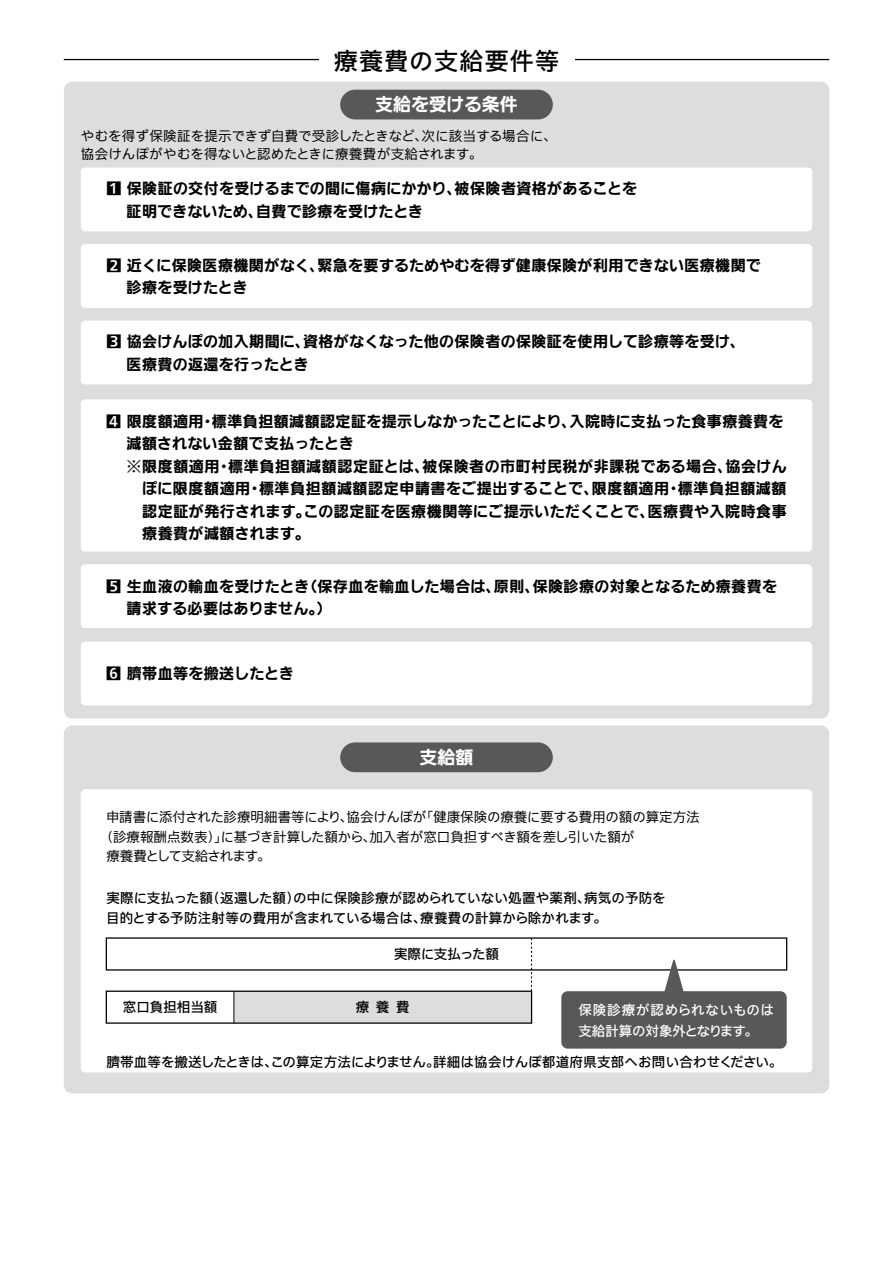
<style>
.page{position:relative;width:893px;height:1263px;background:#fff}
.page>*{position:absolute;margin:0;border:0;box-sizing:border-box;transform-origin:0 0}
.t1{font:500 24px "Iwa UCDA Goth Std";letter-spacing:.05em;color:#000}
.t2{font:700 18px "Iwa UD Go Dsp Pro";letter-spacing:-.005em;color:#fff}
.t3{font:700 15px/22.5px "Iwa UD Go Dsp Pro";letter-spacing:.025em;color:#000}
.t4{font:13.5px/18px "Iwa UCDA Goth Std R2";letter-spacing:-.01em;color:#000}
.t5{font:500 13.5px/19.5px "Iwa UCDA Goth Std";letter-spacing:.01em;color:#000}
.t6{font:500 13.5px/21px "Iwa UCDA Goth Std";color:#fff}
.t7{font:13.5px "Iwa UCDA Goth Std R2";letter-spacing:-.06em;color:#000}
.t8{font:500 13.5px "Iwa UCDA Goth Std";letter-spacing:-.03em;color:#000}
</style>
<div class="page">
<div style="left:64px;top:82px;width:765px;height:636px;background:#dcdddd;border-radius:9px"></div>
<div style="left:81px;top:168px;width:731px;height:63px;background:#fff;border-radius:4px"></div>
<div style="left:81px;top:244px;width:731px;height:64px;background:#fff;border-radius:4px"></div>
<div style="left:81px;top:564px;width:731px;height:64px;background:#fff;border-radius:4px"></div>
<div style="left:81px;top:642px;width:731px;height:63px;background:#fff;border-radius:4px"></div>
<div style="left:81px;top:399px;width:731px;height:153px;background:#fff;border-radius:4px"></div>
<div style="left:81px;top:321px;width:731px;height:63px;background:#fff;border-radius:4px"></div>
<div style="left:64px;top:725px;width:765px;height:368px;background:#dcdddd;border-radius:9px"></div>
<div style="left:81px;top:789px;width:731px;height:283px;background:#fff;border-radius:4px"></div>
<div style="left:340px;top:742px;width:213px;height:30px;background:#595757;border-radius:15px"></div>
<div style="left:340px;top:90px;width:213px;height:29px;background:#595757;border-radius:15px"></div>
<hr style="left:64px;top:59px;width:765px;height:1px;background:#000">
<div style="left:319px;top:43px;width:255px;height:34px;background:#fff"></div>
<svg style="left:531px;top:938px;width:1px;height:52px"></svg>
<div style="left:234px;top:991px;width:298px;height:32px;background:#dcdddd"></div>
<div style="left:106px;top:990px;width:426px;height:34px;border:1px solid #000"></div>
<hr style="left:234px;top:991px;width:1px;height:32px;background:#000">
<div style="left:561px;top:991px;width:226px;height:57px;background:#595757;border-radius:6px"></div>
<svg style="left:664px;top:959px;width:20px;height:33px"></svg>
<h1 class="t1" style="left:334px;top:43px;width:227px">療養費の支給要件等</h1>
<p class="t2" style="left:375px;top:91px;width:144px">支給を受ける条件</p>
<p class="t4" style="left:81px;top:126px;width:477px">やむを得ず保険証を提示できず自費で受診したときなど、次に該当する場合に、協会けんぽがやむを得ないと認めたときに療養費が支給されます。</p>
<p class="t3" style="left:127px;top:178px;width:512px;text-indent:-20px">1 保険証の交付を受けるまでの間に傷病にかかり、被保険者資格があることを証明できないため、自費で診療を受けたとき</p>
<p class="t3" style="left:127px;top:254px;width:636px;text-indent:-20px">2 近くに保険医療機関がなく、緊急を要するためやむを得ず健康保険が利用できない医療機関で診療を受けたとき</p>
<p class="t3" style="left:127px;top:330px;width:620px;text-indent:-20px">3 協会けんぽの加入期間に、資格がなくなった他の保険者の保険証を使用して診療等を受け、医療費の返還を行ったとき</p>
<p class="t3" style="left:106px;top:410px;width:679px">4 限度額適用・標準負担額減額認定証を提示しなかったことにより、入院時に支払った食事療養費を</p>
<p class="t3" style="left:127px;top:433px;width:229px">減額されない金額で支払ったとき</p>
<p class="t3" style="left:127px;top:455px;width:662px">※限度額適用・標準負担額減額認定証とは、被保険者の市町村民税が非課税である場合、協会けん</p>
<p class="t3" style="left:142px;top:478px;width:646px">ぽに限度額適用・標準負担額減額認定申請書をご提出することで、限度額適用・標準負担額減額</p>
<p class="t3" style="left:142px;top:500px;width:646px">認定証が発行されます。この認定証を医療機関等にご提示いただくことで、医療費や入院時食事</p>
<p class="t3" style="left:142px;top:523px;width:169px">療養費が減額されます。</p>
<p class="t3" style="left:127px;top:575px;width:652px;text-indent:-20px">5 生血液の輸血を受けたとき（保存血を輸血した場合は、原則、保険診療の対象となるため療養費を請求する必要はありません。）</p>
<p class="t3" style="left:106px;top:662px;width:189px">6 臍帯血等を搬送したとき</p>
<p class="t2" style="left:419px;top:744px;width:55px">支給額</p>
<p class="t4" style="left:106px;top:807px;width:595px">申請書に添付された診療明細書等により、協会けんぽが「健康保険の療養に要する費用の額の算定方法</p>
<p class="t4" style="left:100px;top:827px;width:536px">（診療報酬点数表）」に基づき計算した額から、加入者が窓口負担すべき額を差し引いた額が</p>
<p class="t7" style="left:106px;top:846px;width:166px">療養費として支給されます。</p>
<p class="t5" style="left:106px;top:887px;width:561px">実際に支払った額（返還した額）の中に保険診療が認められていない処置や薬剤、病気の予防を目的とする予防注射等の費用が含まれている場合は、療養費の計算から除かれます。</p>
<p class="t8" style="left:394px;top:944px;width:106px">実際に支払った額</p>
<p class="t5" style="left:123px;top:996px;width:96px">窓口負担相当額</p>
<p class="t5" style="left:356px;top:996px;width:55px">療養費</p>
<p class="t6" style="left:578px;top:998px;width:197px">保険診療が認められないものは支給計算の対象外となります。</p>
<p class="t5" style="left:106px;top:1051px;width:678px">臍帯血等を搬送したときは、この算定方法によりません。詳細は協会けんぽ都道府県支部へお問い合わせください。</p>
</div>
